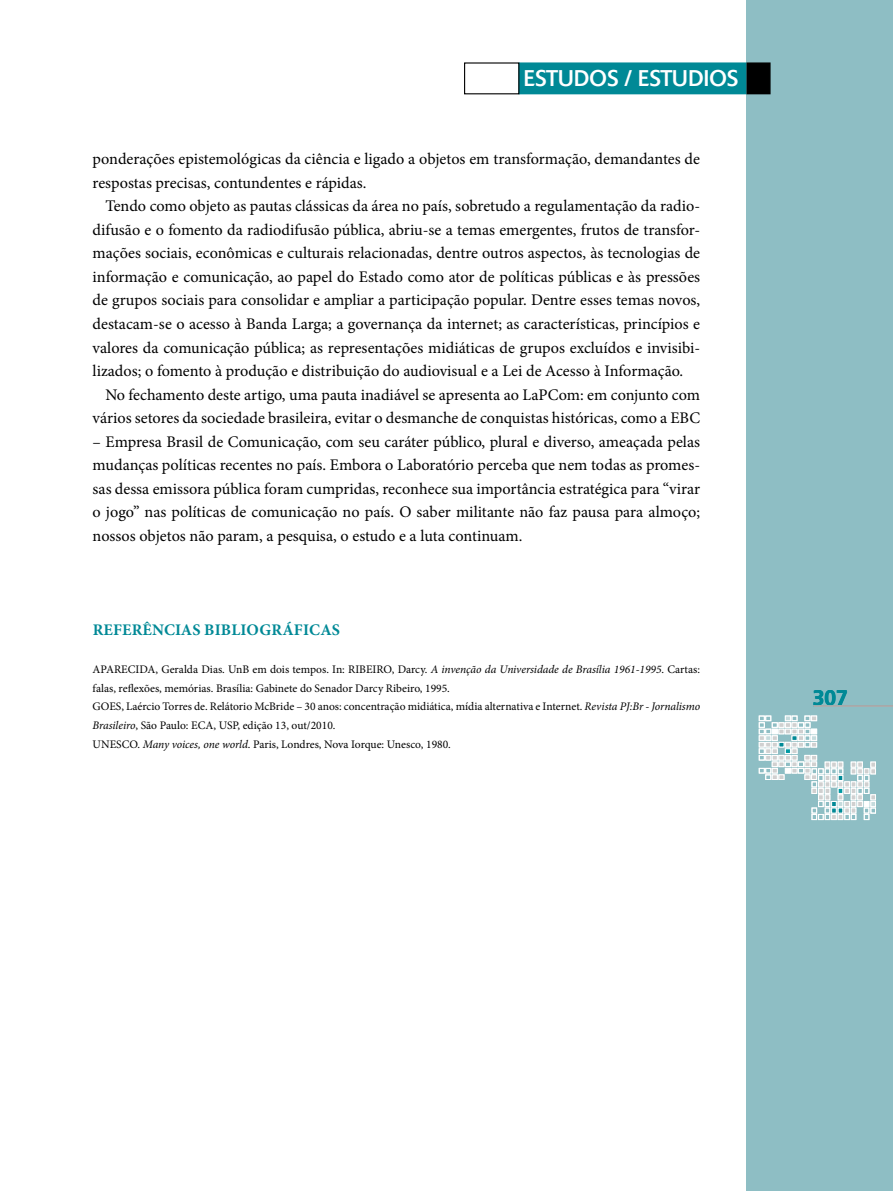
<style>
.page{position:relative;width:893px;height:1191px;background:#fff}
.page>*{position:absolute;margin:0;border:0;box-sizing:border-box;transform-origin:0 0}
.t1{font:22.5px "Delta";letter-spacing:.01em;color:#fff;scale:.95 1}
.t2{font:700 21px "Frutiger";color:#008996}
.t3{font:16.2px/23.5px "Minion Pro";color:#000;text-align:justify}
.t4{font:700 16.2px "Minion Pro";letter-spacing:.01em;color:#008996}
.t5{font:11.55px/18.8px "Minion Pro";color:#000}
.s1{font-style:italic}
</style>
<div class="page">
<div style="left:746px;top:0;width:147px;height:1191px;background:#8ebec4"></div>
<hr style="left:814px;top:705px;width:79px;height:1px;background:#fff">
<svg style="left:755px;top:716px;width:121px;height:103px"></svg>
<div style="left:518px;top:62px;width:228px;height:32px;background:#008996;border:2px solid #008996"></div>
<div style="left:746px;top:62px;width:25px;height:32px;background:#000;border:2px solid #000"></div>
<div style="left:464px;top:62px;width:55px;height:32px;border:1px solid #000"></div>
<h1 class="t1" style="left:524px;top:65px;width:227px">ESTUDOS / ESTUDIOS</h1>
<p class="t3" style="left:93px;top:147px;width:609px">ponderações epistemológicas da ciência e ligado a objetos em transformação, demandantes de respostas precisas, contundentes e rápidas.</p>
<p class="t3" style="left:93px;top:194px;width:609px;text-indent:13px">Tendo como objeto as pautas clássicas da área no país, sobretudo a regulamentação da radio&shy;difusão e o fomento da radiodifusão pública, abriu-se a temas emergentes, frutos de transfor&shy;mações sociais, econômicas e culturais relacionadas, dentre outros aspectos, às tecnologias de informação e comunicação, ao papel do Estado como ator de políticas públicas e às pressões de grupos sociais para consolidar e ampliar a participação popular. Dentre esses temas novos, destacam-se o acesso à Banda Larga; a governança da internet; as características, princípios e valores da comunicação pública; as representações midiáticas de grupos excluídos e invisibi&shy;lizados; o fomento à produção e distribuição do audiovisual e a Lei de Acesso à Informação.</p>
<p class="t3" style="left:93px;top:383px;width:609px;text-align:right">No fechamento deste artigo, uma pauta inadiável se apresenta ao LaPCom: em conjunto com vários setores da sociedade brasileira, evitar o desmanche de conquistas históricas, como a EBC</p>
<p class="t3" style="left:93px;top:430px;width:609px">– Empresa Brasil de Comunicação, com seu caráter público, plural e diverso, ameaçada pelas mudanças políticas recentes no país. Embora o Laboratório perceba que nem todas as promes&shy;sas dessa emissora pública foram cumpridas, reconhece sua importância estratégica para “virar o jogo” nas políticas de comunicação no país. O saber militante não faz pausa para almoço; nossos objetos não param, a pesquisa, o estudo e a luta continuam.</p>
<p class="t4" style="left:93px;top:618px;width:249px">REFERÊNCIAS BIBLIO GRÁFICAS</p>
<p class="t5" style="left:93px;top:660px;width:609px">APARECIDA, Geralda Dias. UnB em dois tempos. In: RIBEIRO, Darcy. <span class="s1">A invenção da Universidade de Brasília 1961-1995</span>. Cartas: falas, reflexões, memórias. Brasília: Gabinete do Senador Darcy Ribeiro, 1995.<br>GOES, Laércio Torres de. Relátorio McBride – 30 anos: concentração midiática, mídia alternativa e Internet. <span class="s1">Revista PJ:Br - Jornalismo Brasileiro</span>, São Paulo: ECA, USP, edição 13, out/2010.<br>UNESCO. <span class="s1">Many voices, one world</span>. Paris, Londres, Nova Iorque: Unesco, 1980.</p>
<p class="t2" style="left:813px;top:685px;width:37px">307</p>
</div>
